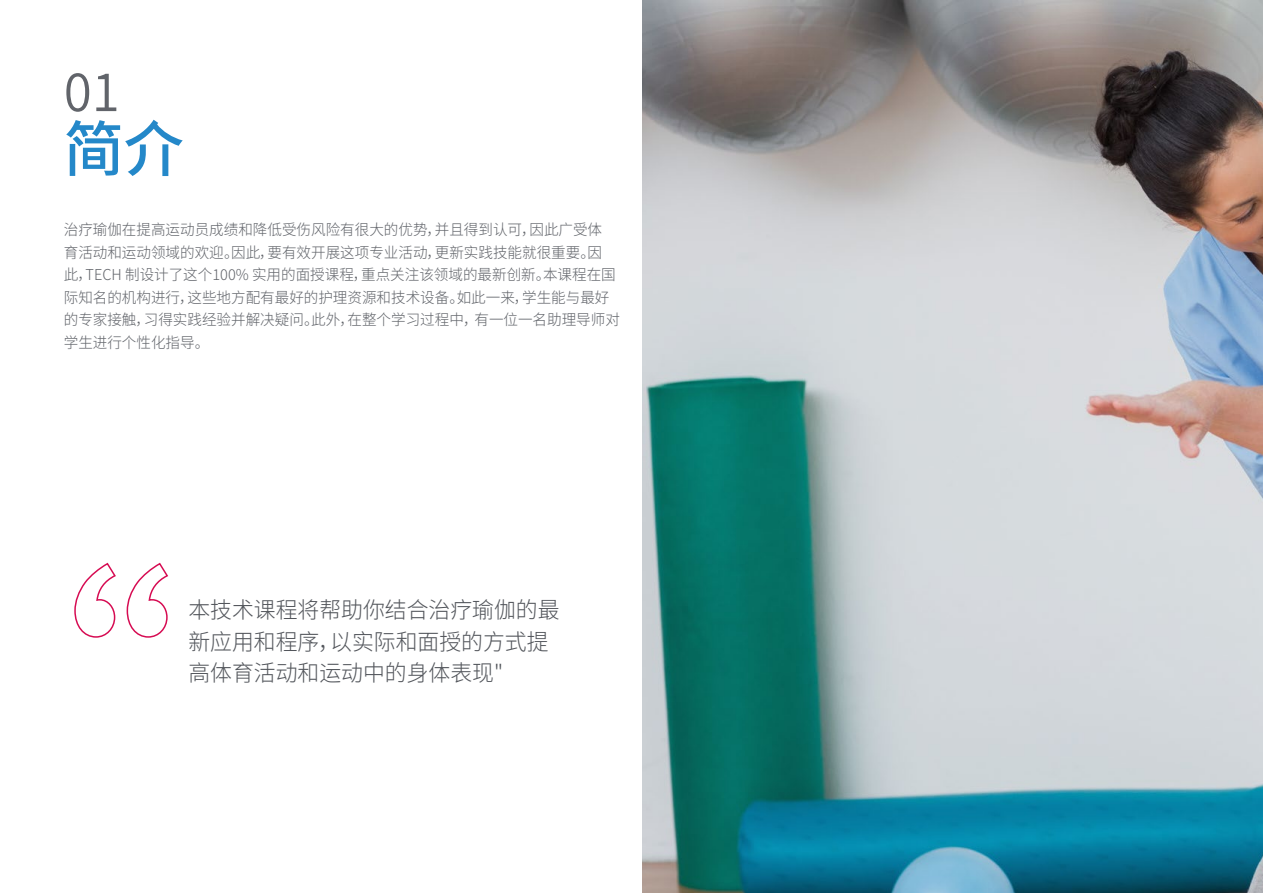
<style>
.page{position:relative;width:1263px;height:893px;background:#fff}
.page>*{position:absolute;margin:0;border:0;box-sizing:border-box;transform-origin:0 0}
.t1{font:500 60px "Source Han Sans CN";color:#2488c9}
.t2{font:52.5px "Source Han Sans CN";color:#61646a}
.t3{font:300 22.5px/31.5px "Source Han Sans CN";color:#52555b}
.t4{font:300 15px/22.5px "Source Han Sans CN";color:#61646a}
</style>
<div class="page">
<svg style="left:74px;top:562px;width:94px;height:76px"></svg>
<img style="left:642px;top:0;width:621px;height:893px">
<h2 class="t2" style="left:64px;top:62px;width:57px">01</h2>
<h1 class="t1" style="left:64px;top:115px;width:121px">简介</h1>
<p class="t4" style="left:64px;top:219px;width:558px">治疗瑜伽在提高运动员成绩和降低受伤风险有很大的优势，并且得到认可，因此广受体育活动和运动领域的欢迎。因此，要有效开展这项专业活动，更新实践技能就很重要。因此，TECH 制设计了这个100% 实用的面授课程，重点关注该领域的最新创新。本课程在国际知名的机构进行，这些地方配有最好的护理资源和技术设备。如此一来，学生能与最好的专家接触，习得实践经验并解决疑问。此外，在整个学习过程中，有一位一名助理导师对学生进行个性化指导。</p>
<h3 class="t3" style="left:188px;top:595px;width:373px">本技术课程将帮助你结合治疗瑜伽的最新应用和程序，以实际和面授的方式提高体育活动和运动中的身体表现"</h3>
</div>
